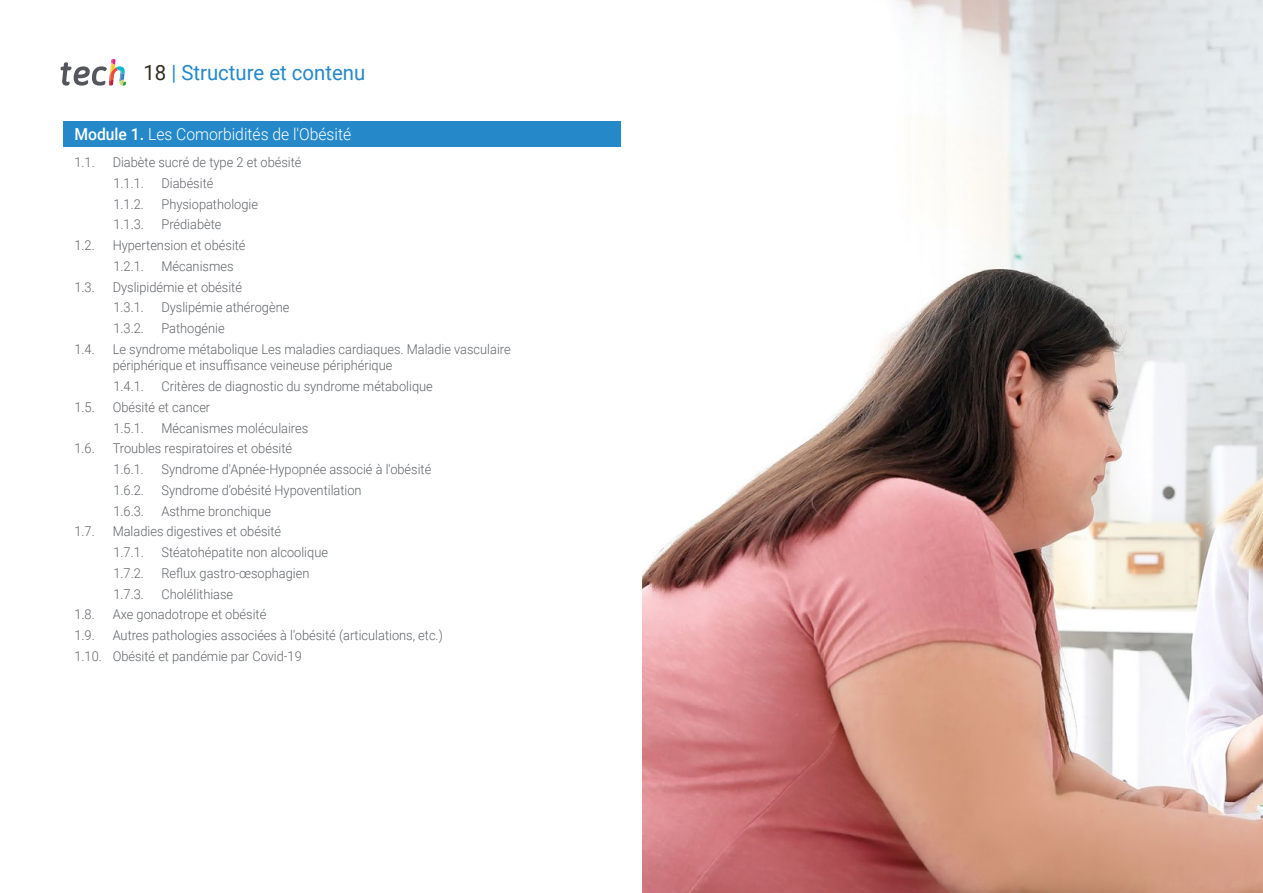
<style>
.page{position:relative;width:1263px;height:893px;background:#fff}
.page>*{position:absolute;margin:0;border:0;box-sizing:border-box;transform-origin:0 0}
.t1{font:21px "Roboto";color:#2488c9}
.t2{font:300 16.5px "Roboto";color:#fff;scale:.95 1}
.t3{font:300 13.5px/20.7px "Roboto";color:#61646a;scale:.95 1}
.s1{color:#312e20}
.s2{font-weight:500}
</style>
<div class="page">
<div style="left:63px;top:121px;width:558px;height:25px;background:#2488c9"></div>
<svg style="left:61px;top:59px;width:65px;height:27px"></svg>
<img style="left:642px;top:0;width:621px;height:893px">
<h1 class="t1" style="left:144px;top:57px;width:223px"><span class="s1">18</span> | Structure et contenu</h1>
<p class="t2" style="left:74px;top:123px;width:293px"><span class="s2">Module 1.</span> Les Comorbidités de l'Obésité</p>
<p class="t3" style="left:74px;top:151px;width:23px">1.1.</p>
<p class="t3" style="left:113px;top:151px;width:200px">Diabète sucré de type 2 et obésité<br>1.1.1.</p>
<p class="t3" style="left:161px;top:172px;width:56px">Diabésité</p>
<p class="t3" style="left:113px;top:193px;width:34px">1.1.2.</p>
<p class="t3" style="left:161px;top:193px;width:103px">Physiopathologie</p>
<p class="t3" style="left:113px;top:214px;width:34px">1.1.3.</p>
<p class="t3" style="left:161px;top:214px;width:65px">Prédiabète</p>
<p class="t3" style="left:74px;top:234px;width:23px">1.2.</p>
<p class="t3" style="left:113px;top:234px;width:141px">Hypertension et obésité<br>1.2.1.</p>
<p class="t3" style="left:161px;top:255px;width:77px">Mécanismes</p>
<p class="t3" style="left:74px;top:276px;width:23px">1.3.</p>
<p class="t3" style="left:113px;top:276px;width:138px">Dyslipidémie et obésité<br>1.3.1.</p>
<p class="t3" style="left:161px;top:297px;width:136px">Dyslipémie athérogène</p>
<p class="t3" style="left:113px;top:317px;width:34px">1.3.2.</p>
<p class="t3" style="left:161px;top:317px;width:68px">Pathogénie</p>
<p class="t3" style="left:74px;top:338px;width:23px">1.4.</p>
<p class="t3" style="left:113px;top:340px;width:420px;line-height:16.5px">Le syndrome métabolique Les maladies cardiaques. Maladie vasculaire périphérique et insuffisance veineuse périphérique</p>
<p class="t3" style="left:113px;top:375px;width:34px">1.4.1.</p>
<p class="t3" style="left:161px;top:375px;width:287px">Critères de diagnostic du syndrome métabolique</p>
<p class="t3" style="left:74px;top:396px;width:23px">1.5.</p>
<p class="t3" style="left:113px;top:396px;width:104px">Obésité et cancer<br>1.5.1.</p>
<p class="t3" style="left:161px;top:417px;width:156px">Mécanismes moléculaires</p>
<p class="t3" style="left:74px;top:438px;width:23px">1.6.</p>
<p class="t3" style="left:113px;top:438px;width:190px">Troubles respiratoires et obésité<br>1.6.1.</p>
<p class="t3" style="left:161px;top:458px;width:286px">Syndrome d'Apnée-Hypopnée associé à l'obésité</p>
<p class="t3" style="left:113px;top:479px;width:34px">1.6.2.</p>
<p class="t3" style="left:161px;top:479px;width:212px">Syndrome d’obésité Hypoventilation</p>
<p class="t3" style="left:113px;top:500px;width:34px">1.6.3.</p>
<p class="t3" style="left:161px;top:500px;width:117px">Asthme bronchique</p>
<p class="t3" style="left:74px;top:521px;width:23px">1.7.</p>
<p class="t3" style="left:113px;top:521px;width:179px">Maladies digestives et obésité<br>1.7.1.</p>
<p class="t3" style="left:161px;top:541px;width:177px">Stéatohépatite non alcoolique</p>
<p class="t3" style="left:113px;top:562px;width:34px">1.7.2.</p>
<p class="t3" style="left:161px;top:562px;width:157px">Reflux gastro-œsophagien</p>
<p class="t3" style="left:113px;top:583px;width:34px">1.7.3.</p>
<p class="t3" style="left:161px;top:583px;width:77px">Cholélithiase</p>
<p class="t3" style="left:74px;top:604px;width:23px">1.8.</p>
<p class="t3" style="left:113px;top:604px;width:163px">Axe gonadotrope et obésité</p>
<p class="t3" style="left:74px;top:624px;width:23px">1.9.</p>
<p class="t3" style="left:74px;top:624px;width:389px;text-indent:38px">Autres pathologies associées à l'obésité (articulations, etc.)<br>1.10. Obésité et pandémie par Covid-19</p>
</div>
